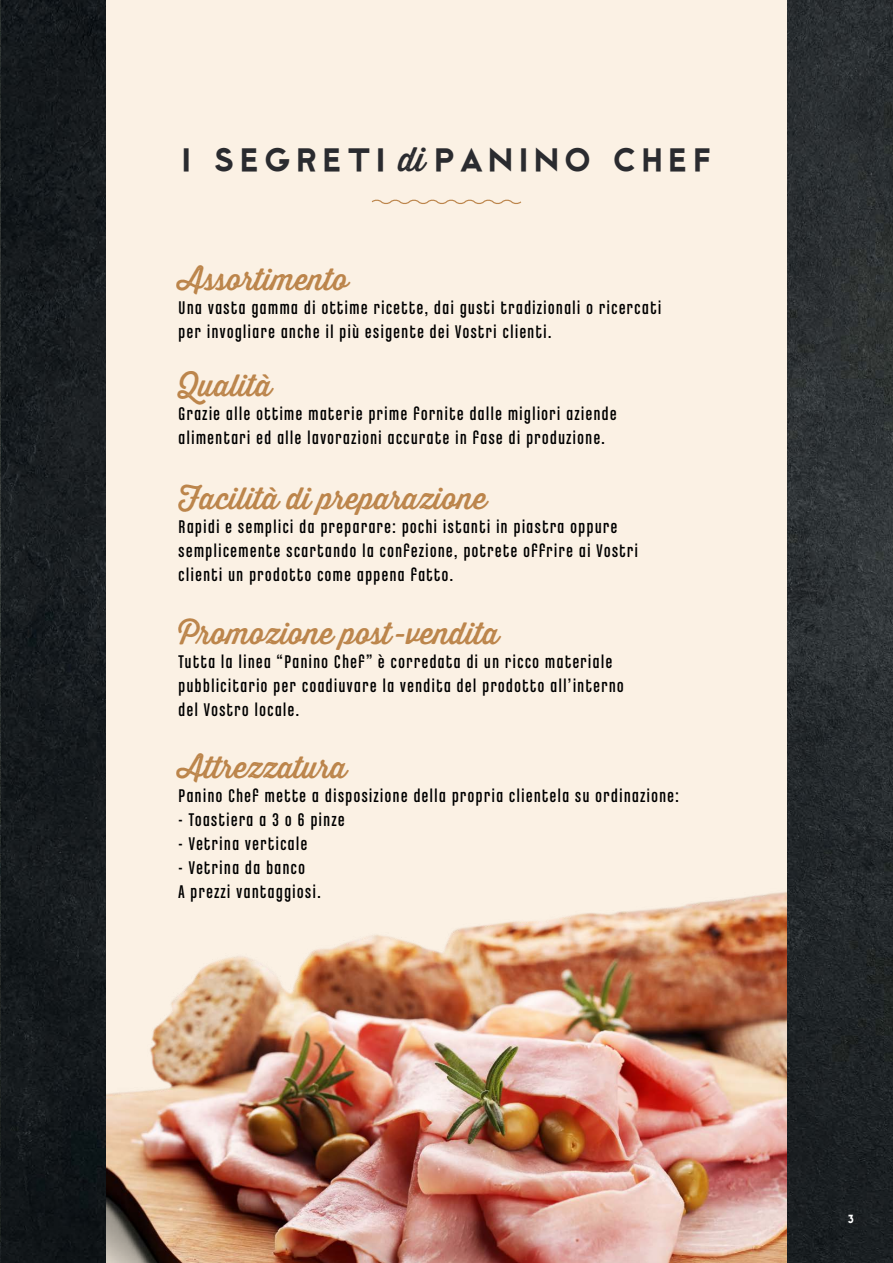
<style>
.page{position:relative;width:893px;height:1263px;background:#fff}
.page>*{position:absolute;margin:0;border:0;box-sizing:border-box;transform-origin:0 0}
.t1{font:33px "Cityof";letter-spacing:.12em;color:#2a2b2f}
.t2{font:30px "Thirsty Rough Reg";color:#c08d54}
.t3{font:19.5px/24px "Chalet Comprime Cologne Eighty";letter-spacing:.08em;color:#000}
.t4{font:12px "Cityof";color:#fff;scale:.9 1}
.s1{font-family:"Thirsty Rough Reg"}
</style>
<div class="page">
<img style="left:0;top:0;width:893px;height:1263px">
<div style="left:106px;top:0;width:681px;height:1263px;background:#fbf1e4"></div>
<img style="left:106px;top:892px;width:681px;height:371px">
<svg style="left:371px;top:199px;width:151px;height:5px"></svg>
<h1 class="t1" style="left:181px;top:142px;width:533px">I SEGRETI <span class="s1">di</span> PANINO CHEF</h1>
<h2 class="t2" style="left:179px;top:257px;width:171px">Assortimento</h2>
<p class="t3" style="left:179px;top:296px;width:484px">Una vasta gamma di ottime ricette, dai gusti tradizionali o ricercati per invogliare anche il più esigente dei Vostri clienti.</p>
<h2 class="t2" style="left:179px;top:363px;width:95px">Qualità</h2>
<p class="t3" style="left:179px;top:401px;width:439px">Grazie alle ottime materie prime fornite dalle migliori aziende alimentari ed alle lavorazioni accurate in fase di produzione.</p>
<h2 class="t2" style="left:179px;top:476px;width:310px">Facilità di preparazione</h2>
<p class="t3" style="left:179px;top:515px;width:461px">Rapidi e semplici da preparare: pochi istanti in piastra oppure semplicemente scartando la confezione, potrete offrire ai Vostri clienti un prodotto come appena fatto.</p>
<h2 class="t2" style="left:179px;top:612px;width:322px">Promozione post-vendita</h2>
<p class="t3" style="left:179px;top:650px;width:446px">Tutta la linea “Panino Chef” è corredata di un ricco materiale pubblicitario per coadiuvare la vendita del prodotto all’interno del Vostro locale.</p>
<h2 class="t2" style="left:179px;top:746px;width:170px">Attrezzatura</h2>
<p class="t3" style="left:179px;top:784px;width:502px">Panino Chef mette a disposizione della propria clientela su ordinazione:</p>
<p class="t3" style="left:179px;top:808px;width:167px">- Toastiera a 3 o 6 pinze</p>
<p class="t3" style="left:179px;top:832px;width:130px">- Vetrina verticale</p>
<p class="t3" style="left:179px;top:856px;width:144px">- Vetrina da banco<br>A prezzi vantaggiosi.</p>
<p class="t4" style="left:847px;top:1213px;width:9px">3</p>
</div>
